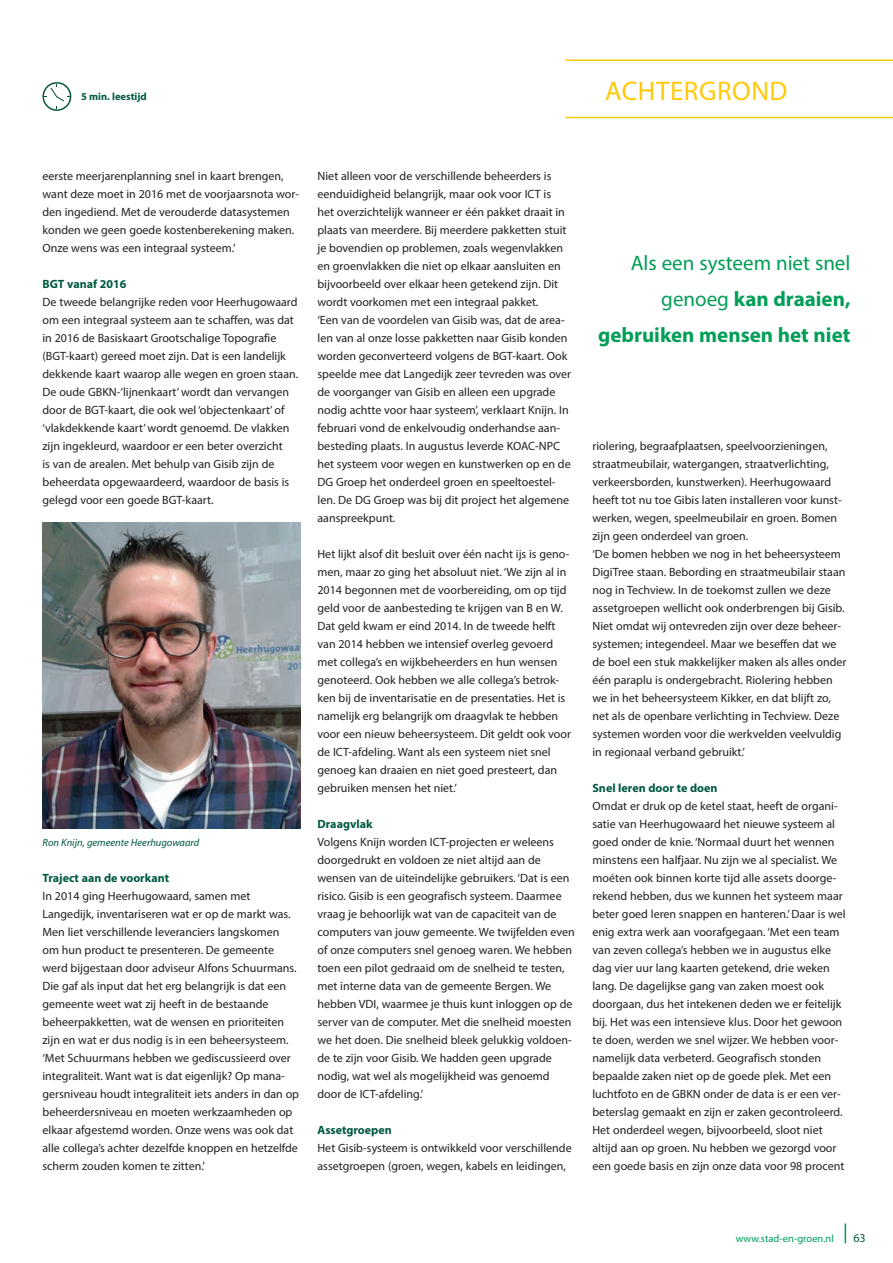
<style>
.page{position:relative;width:893px;height:1263px;background:#fff}
.page>*{position:absolute;margin:0;border:0;box-sizing:border-box;transform-origin:0 0}
.t1{font:27px "Myriad Pro";letter-spacing:.02em;color:#feca0a}
.t2{font:700 21px/36px "Myriad Pro";color:#009e57;text-align:right}
.t3{font:12px/18px "Myriad Pro";color:#231f20}
.t4{font:700 12px "Myriad Pro";color:#005840}
.t5{font:12px "Myriad Pro";color:#005840}
.t6{font:italic 10.5px "Myriad Pro";color:#005840}
.t7{font:10.5px "Myriad Pro";color:#009e57}
.t8{font:700 10.5px "Myriad Pro";color:#005840}
.s1{font-weight:400}
</style>
<div class="page">
<svg style="left:845px;top:1223px;width:1px;height:20px"></svg>
<img style="left:43px;top:522px;width:257px;height:306px">
<hr style="left:565px;top:117px;width:328px;height:1px;background:#feca0a">
<hr style="left:565px;top:60px;width:328px;height:1px;background:#feca0a">
<svg style="left:43px;top:82px;width:28px;height:29px"></svg>
<p class="t8" style="left:81px;top:90px;width:67px">5 min. leestijd</p>
<h1 class="t1" style="left:605px;top:74px;width:184px">ACHTERGROND</h1>
<p class="t3" style="left:43px;top:167px;width:258px">eerste meerjarenplanning snel in kaart brengen, want deze moet in 2016 met de voorjaarsnota wor&shy;den ingediend. Met de verouderde datasystemen konden we geen goede kostenberekening maken.<br>Onze wens was een integraal systeem.’</p>
<p class="t4" style="left:43px;top:276px;width:86px">BGT vanaf 2016</p>
<p class="t3" style="left:43px;top:293px;width:257px">De tweede belangrijke reden voor Heerhugowaard om een integraal systeem aan te schaffen, was dat in 2016 de Basiskaart Grootschalige Topografie (BGT-kaart) gereed moet zijn. Dat is een landelijk dekkende kaart waarop alle wegen en groen staan.<br>De oude GBKN-‘lijnenkaart’ wordt dan vervangen door de BGT-kaart, die ook wel ‘objectenkaart’ of ‘vlakdekkende kaart’ wordt genoemd. De vlakken zijn ingekleurd, waardoor er een beter overzicht<br>is van de arealen. Met behulp van Gisib zijn de beheerdata opgewaardeerd, waardoor de basis is gelegd voor een goede BGT-kaart.</p>
<p class="t6" style="left:43px;top:836px;width:158px">Ron Knijn, gemeente Heerhugowaard</p>
<p class="t4" style="left:43px;top:870px;width:128px">Traject aan de voorkant</p>
<p class="t3" style="left:43px;top:887px;width:258px">In 2014 ging Heerhugowaard, samen met Langedijk, inventariseren wat er op de markt was.<br>Men liet verschillende leveranciers langskomen<br>om hun product te presenteren. De gemeente werd bijgestaan door adviseur Alfons Schuurmans.<br>Die gaf als input dat het erg belangrijk is dat een gemeente weet wat zij heeft in de bestaande beheerpakketten, wat de wensen en prioriteiten zijn en wat er dus nodig is in een beheersysteem. ‘Met Schuurmans hebben we gediscussieerd over integraliteit. Want wat is dat eigenlijk? Op mana&shy;gersniveau houdt integraliteit iets anders in dan op beheerdersniveau en moeten werkzaamheden op elkaar afgestemd worden. Onze wens was ook dat alle collega’s achter dezelfde knoppen en hetzelfde scherm zouden komen te zitten.’</p>
<p class="t3" style="left:317px;top:167px;width:255px">Niet alleen voor de verschillende beheerders is eenduidigheid belangrijk, maar ook voor ICT is<br>het overzichtelijk wanneer er één pakket draait in plaats van meerdere. Bij meerdere pakketten stuit je bovendien op problemen, zoals wegenvlakken en groenvlakken die niet op elkaar aansluiten en bijvoorbeeld over elkaar heen getekend zijn. Dit wordt voorkomen met een integraal pakket.<br>‘Een van de voordelen van Gisib was, dat de area&shy;len van al onze losse pakketten naar Gisib konden worden geconverteerd volgens de BGT-kaart. Ook speelde mee dat Langedijk zeer tevreden was over de voorganger van Gisib en alleen een upgrade nodig achtte voor haar systeem’, verklaart Knijn. In februari vond de enkelvoudig onderhandse aan&shy;besteding plaats. In augustus leverde KOAC-NPC het systeem voor wegen en kunstwerken op en de DG Groep het onderdeel groen en speeltoestel&shy;len. De DG Groep was bij dit project het algemene aanspreekpunt.</p>
<p class="t3" style="left:317px;top:545px;width:255px">Het lijkt alsof dit besluit over één nacht ijs is geno&shy;men, maar zo ging het absoluut niet. ‘We zijn al in 2014 begonnen met de voorbereiding, om op tijd geld voor de aanbesteding te krijgen van B en W.<br>Dat geld kwam er eind 2014. In de tweede helft van 2014 hebben we intensief overleg gevoerd met collega’s en wijkbeheerders en hun wensen genoteerd. Ook hebben we alle collega’s betrok&shy;ken bij de inventarisatie en de presentaties. Het is namelijk erg belangrijk om draagvlak te hebben voor een nieuw beheersysteem. Dit geldt ook voor de ICT-afdeling. Want als een systeem niet snel genoeg kan draaien en niet goed presteert, dan gebruiken mensen het niet.’</p>
<p class="t4" style="left:317px;top:816px;width:57px">Draagvlak</p>
<p class="t3" style="left:317px;top:833px;width:259px">Volgens Knijn worden ICT-projecten er weleens doorgedrukt en voldoen ze niet altijd aan de wensen van de uiteindelijke gebruikers. ‘Dat is een risico. Gisib is een geografisch systeem. Daarmee vraag je behoorlijk wat van de capaciteit van de computers van jouw gemeente. We twijfelden even of onze computers snel genoeg waren. We hebben toen een pilot gedraaid om de snelheid te testen, met interne data van de gemeente Bergen. We hebben VDI, waarmee je thuis kunt inloggen op de server van de computer. Met die snelheid moesten we het doen. Die snelheid bleek gelukkig voldoen&shy;de te zijn voor Gisib. We hadden geen upgrade nodig, wat wel als mogelijkheid was genoemd door de ICT-afdeling.’</p>
<p class="t4" style="left:317px;top:1122px;width:76px">Assetgroepen</p>
<p class="t3" style="left:317px;top:1139px;width:256px">Het Gisib-systeem is ontwikkeld voor verschillende assetgroepen (groen, wegen, kabels en leidingen,</p>
<h2 class="t2" style="left:598px;top:244px;width:254px"><span class="s1">Als een systeem niet snel genoeg</span> kan draaien, gebruiken mensen het niet</h2>
<p class="t3" style="left:592px;top:437px;width:256px">riolering, begraafplaatsen, speelvoorzieningen, straatmeubilair, watergangen, straatverlichting, verkeersborden, kunstwerken). Heerhugowaard heeft tot nu toe Gibis laten installeren voor kunst&shy;werken, wegen, speelmeubilair en groen. Bomen zijn geen onderdeel van groen.<br>‘De bomen hebben we nog in het beheersysteem DigiTree staan. Bebording en straatmeubilair staan nog in Techview. In de toekomst zullen we deze assetgroepen wellicht ook onderbrengen bij Gisib.<br>Niet omdat wij ontevreden zijn over deze beheer&shy;systemen; integendeel. Maar we beseffen dat we de boel een stuk makkelijker maken als alles onder één paraplu is ondergebracht. Riolering hebben we in het beheersysteem Kikker, en dat blijft zo, net als de openbare verlichting in Techview. Deze systemen worden voor die werkvelden veelvuldig in regionaal verband gebruikt.’</p>
<p class="t4" style="left:592px;top:780px;width:127px">Snel leren door te doen</p>
<p class="t3" style="left:592px;top:797px;width:255px">Omdat er druk op de ketel staat, heeft de organi&shy;satie van Heerhugowaard het nieuwe systeem al goed onder de knie. ‘Normaal duurt het wennen minstens een halfjaar. Nu zijn we al specialist. We moéten ook binnen korte tijd alle assets doorge&shy;rekend hebben, dus we kunnen het systeem maar beter goed leren snappen en hanteren.’ Daar is wel enig extra werk aan voorafgegaan. ‘Met een team van zeven collega’s hebben we in augustus elke dag vier uur lang kaarten getekend, drie weken lang. De dagelijkse gang van zaken moest ook doorgaan, dus het intekenen deden we er feitelijk bij. Het was een intensieve klus. Door het gewoon te doen, werden we snel wijzer. We hebben voor&shy;namelijk data verbeterd. Geografisch stonden bepaalde zaken niet op de goede plek. Met een luchtfoto en de GBKN onder de data is er een ver&shy;beterslag gemaakt en zijn er zaken gecontroleerd.<br>Het onderdeel wegen, bijvoorbeeld, sloot niet altijd aan op groen. Nu hebben we gezorgd voor een goede basis en zijn onze data voor 98 procent</p>
<p class="t7" style="left:736px;top:1232px;width:100px">www.stad-en-groen.nl</p>
<p class="t5" style="left:853px;top:1231px;width:14px">63</p>
</div>
